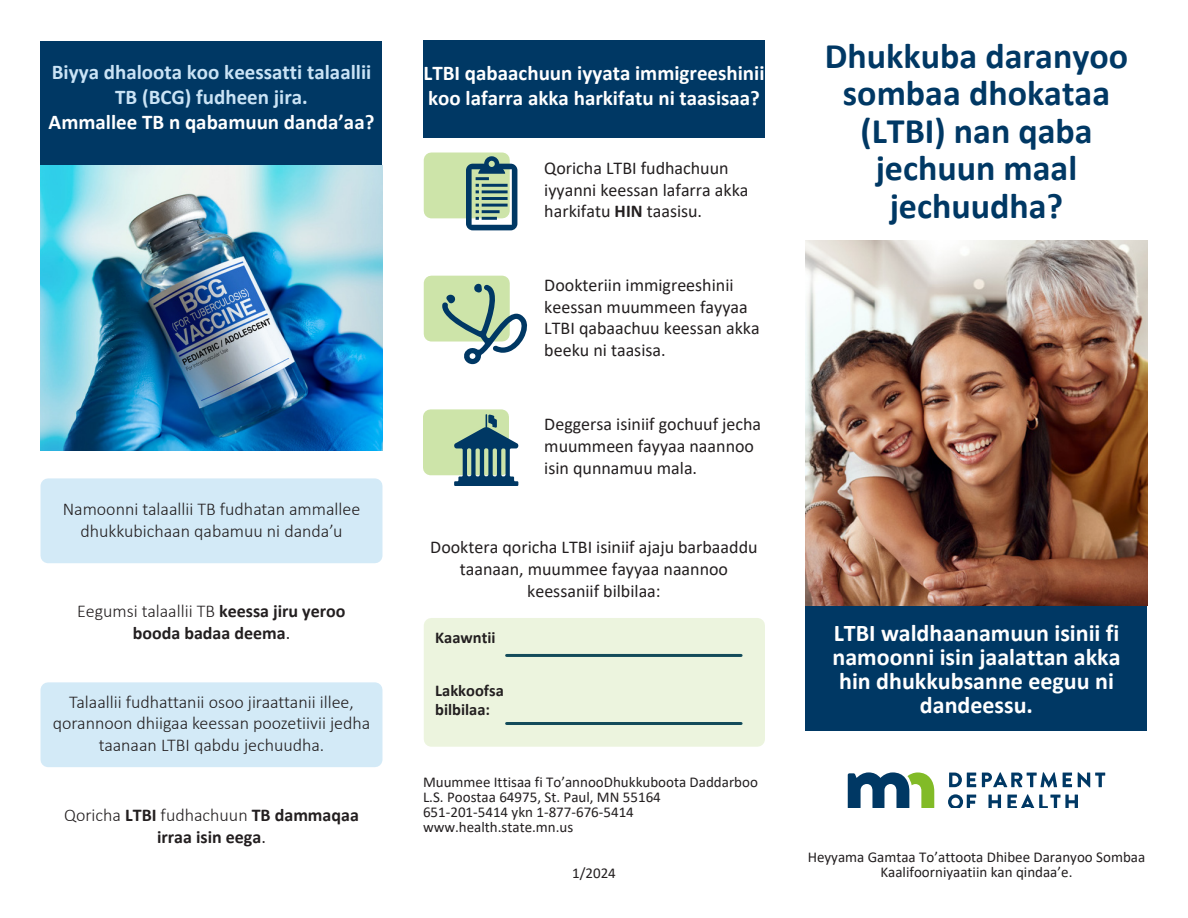
<style>
.page{position:relative;width:1188px;height:918px;background:#fff}
.page>*{position:absolute;margin:0;border:0;box-sizing:border-box;transform-origin:0 0}
.Title__H1{font:700 36px/37.5px "Calibri";color:#003864;text-align:center}
.Subhead__H2__centered{font:700 24px/24px "Calibri";color:#fff;text-align:center}
.Sectionhead__H3{font:700 21px/25.2px "Calibri";color:#fff}
.Sectionhead__H3-2{font:700 21px/25.2px "Calibri";color:#cae3f5;text-align:center}
.t1{font:18px/21.6px "Calibri";color:#231f20}
.t2{font:300 18px/21.6px "Calibri";color:#231f20;text-align:center}
.t3{font:700 18px/21.6px "Calibri";color:#231f20;text-align:center}
.t4{font:700 16.5px/19.8px "Calibri";color:#231f20}
.Address_block{font:15px/15px "Calibri";color:#231f20;text-align:center}
.s1{font-weight:300}
.s2{font-weight:400}
.s3{font-weight:700}
</style>
<div class="page">
<div style="left:423px;top:409px;width:86px;height:66px;background:#cde4a9"></div>
<div style="left:424px;top:153px;width:86px;height:65px;background:#cde4a9"></div>
<div style="left:424px;top:276px;width:86px;height:66px;background:#cde4a9"></div>
<div style="left:423px;top:40px;width:342px;height:98px;background:#003864"></div>
<div style="left:40px;top:41px;width:342px;height:124px;background:#003864"></div>
<div style="left:806px;top:606px;width:342px;height:125px;background:#003864"></div>
<div style="left:424px;top:618px;width:341px;height:129px;background:#ecf4de"></div>
<div style="left:40px;top:478px;width:342px;height:85px;background:#d3eaf7"></div>
<div style="left:40px;top:682px;width:342px;height:85px;background:#d3eaf7"></div>
<img style="left:806px;top:241px;width:342px;height:365px">
<svg style="left:848px;top:772px;width:86px;height:36px"></svg>
<svg style="left:949px;top:773px;width:27px;height:14px"></svg>
<svg style="left:982px;top:772px;width:75px;height:15px"></svg>
<svg style="left:1063px;top:773px;width:9px;height:14px"></svg>
<svg style="left:1078px;top:772px;width:27px;height:15px"></svg>
<svg style="left:948px;top:794px;width:28px;height:14px"></svg>
<svg style="left:988px;top:795px;width:13px;height:13px"></svg>
<svg style="left:1007px;top:794px;width:71px;height:14px"></svg>
<svg style="left:466px;top:156px;width:51px;height:74px"></svg>
<svg style="left:442px;top:284px;width:85px;height:80px"></svg>
<svg style="left:453px;top:414px;width:66px;height:72px"></svg>
<img style="left:40px;top:165px;width:342px;height:285px">
<h3 class="Sectionhead__H3-2" style="left:52px;top:59px;width:321px">Biyya dhaloota koo keessatti talaallii<br>TB (BCG) fudheen jira.</h3>
<h3 class="Sectionhead__H3" style="left:49px;top:109px;width:327px">Ammallee TB n qabamuun danda’aa?</h3>
<p class="t2" style="left:63px;top:498px;width:299px">Namoonni talaallii TB fudhatan ammallee dhukkubichaan qabamuu ni danda’u</p>
<p class="t3" style="left:77px;top:600px;width:270px"><span class="s1">Eegumsi talaallii TB</span> keessa jiru yeroo booda badaa deema<span class="s2">.</span></p>
<p class="t2" style="left:53px;top:691px;width:319px">Talaallii fudhattanii osoo jiraattanii illee, qorannoon dhiigaa keessan poozetiivii jedha taanaan LTBI qabdu jechuudha.</p>
<p class="t3" style="left:64px;top:804px;width:296px"><span class="s1">Qoricha</span> LTBI <span class="s1">fudhachuun</span> TB dammaqaa irraa isin eega<span class="s2">.</span></p>
<h3 class="Sectionhead__H3" style="left:424px;top:60px;width:343px">LTBI qabaachuun iyyata immigreeshinii koo lafarra akka harkifatu ni taasisaa?</h3>
<p class="t1" style="left:544px;top:157px;width:206px">Qoricha LTBI fudhachuun iyyanni keessan lafarra akka harkifatu <span class="s3">HIN</span> taasisu.</p>
<p class="t1" style="left:544px;top:274px;width:217px">Dookteriin immigreeshinii keessan muummeen fayyaa<br>LTBI qabaachuu keessan akka beeku ni taasisa.</p>
<p class="t1" style="left:544px;top:413px;width:218px">Deggersa isiniif gochuuf jecha muummeen fayyaa naannoo isin qunnamuu mala.</p>
<p class="t1" style="left:430px;top:536px;width:329px;text-align:center">Dooktera qoricha LTBI isiniif ajaju barbaaddu taanaan, muummee fayyaa naannoo keessaniif bilbilaa:</p>
<p class="t4" style="left:435px;top:627px;width:62px">Kaawntii</p>
<p class="t4" style="left:435px;top:680px;width:70px">Lakkoofsa bilbilaa:</p>
<p class="Address_block" style="left:423px;top:774px;width:336px">Muummee Ittisaa fi To’annooDhukkuboota Daddarboo</p>
<p class="Address_block" style="left:423px;top:789px;width:239px">L.S. Poostaa 64975, St. Paul, MN 55164</p>
<p class="Address_block" style="left:423px;top:804px;width:212px">651-201-5414 ykn 1-877-676-5414</p>
<p class="Address_block" style="left:423px;top:819px;width:152px">www.health.state.mn.us</p>
<p class="Address_block" style="left:572px;top:865px;width:45px">1/2024</p>
<h1 class="Title__H1" style="left:825px;top:36px;width:305px">Dhukkuba daranyoo sombaa dhokataa (LTBI) nan qaba jechuun maal jechuudha?</h1>
<h2 class="Subhead__H2__centered" style="left:833px;top:620px;width:290px">LTBI waldhaanamuun isinii fi namoonni isin jaalattan akka hin dhukkubsanne eeguu ni dandeessu.</h2>
<p class="Address_block" style="left:808px;top:849px;width:339px">Heyyama Gamtaa To’attoota Dhibee Daranyoo Sombaa<br>Kaalifoorniyaatiin kan qindaa’e.</p>
</div>
